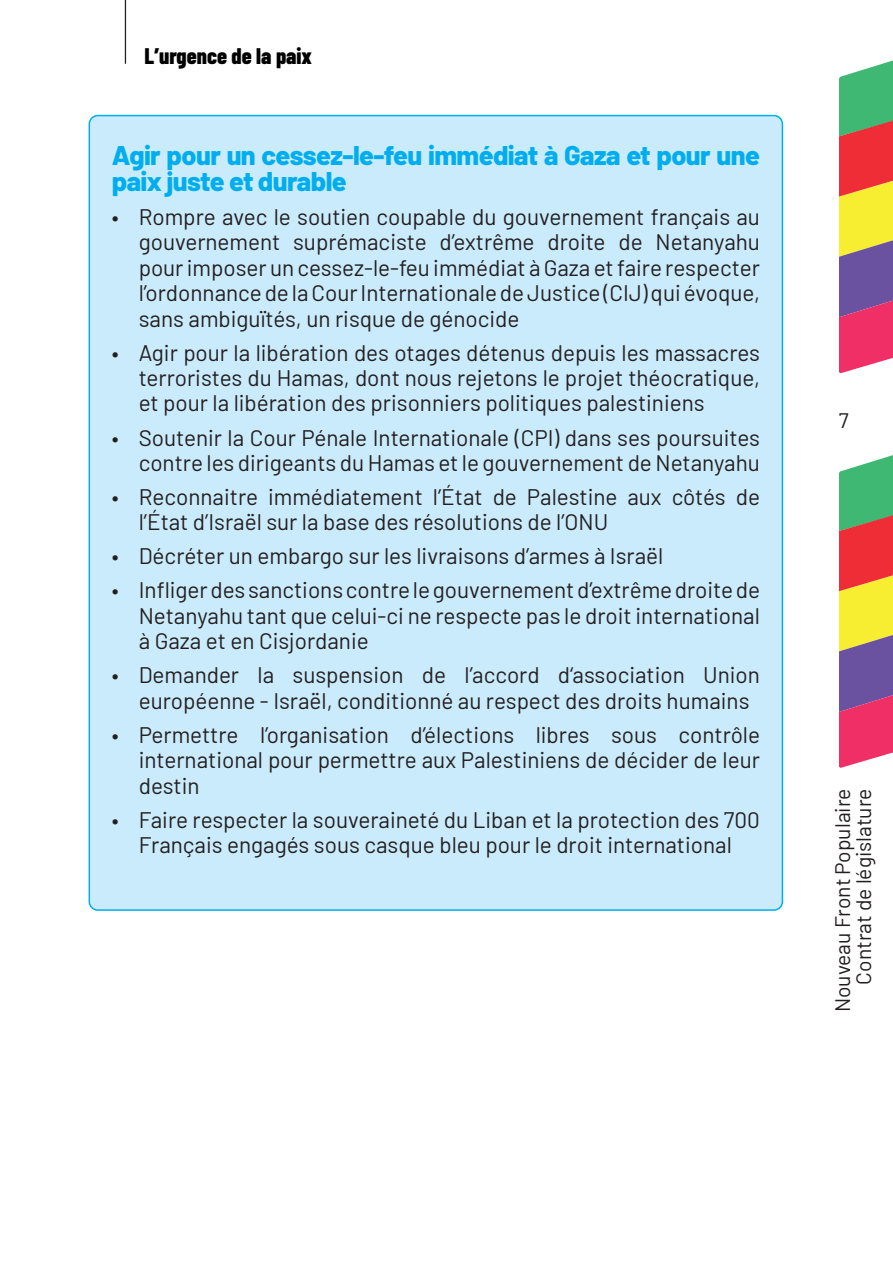
<style>
.page{position:relative;width:893px;height:1263px;background:#fff}
.page>*{position:absolute;margin:0;border:0;box-sizing:border-box;transform-origin:0 0}
.t1{font:800 27px/25.5px "Barlow";letter-spacing:-.02em;color:#00aeef}
.t2{font:22.5px/25.5px "Barlow";color:#231f20;text-align:justify}
.t3{font:800 22.5px "Barlow Condensed";color:#000001}
.t4{font:21px/21px "Barlow";color:#231f20;text-align:right}
</style>
<div class="page">
<svg style="left:839px;top:60px;width:54px;height:313px;background:#b67e68"></svg>
<svg style="left:839px;top:455px;width:54px;height:313px;background:#b67e68"></svg>
<hr style="left:125px;top:0;width:1px;height:64px;background:#231f20">
<div style="left:89px;top:116px;width:693px;height:794px;background:#caebfb;border-radius:9px"></div>
<p class="t3" style="left:145px;top:40px;width:169px">L’urgence de la paix</p>
<p class="t1" style="left:112px;top:141px;width:650px">Agir pour un cessez-le-feu immédiat à Gaza et pour une paix juste et durable</p>
<p class="t2" style="left:139px;top:202px;width:623px;text-indent:-27px">• Rompre avec le soutien coupable du gouvernement français au gouvernement suprémaciste d’extrême droite de Netanyahu pour imposer un cessez-le-feu immédiat à Gaza et faire respecter l’ordonnance de la Cour Internationale de Justice (CIJ) qui évoque, sans ambiguïtés, un risque de génocide</p>
<p class="t2" style="left:139px;top:338px;width:623px;text-indent:-27px">• Agir pour la libération des otages détenus depuis les massacres terroristes du Hamas, dont nous rejetons le projet théocratique, et pour la libération des prisonniers politiques palestiniens</p>
<p class="t2" style="left:112px;top:423px;width:650px;text-align:right">• Soutenir la Cour Pénale Internationale (CPI) dans ses poursuites contre les dirigeants du Hamas et le gouvernement de Netanyahu</p>
<p class="t2" style="left:139px;top:482px;width:623px;text-indent:-27px">• Reconnaitre immédiatement l’État de Palestine aux côtés de l’État d’Israël sur la base des résolutions de l’ONU</p>
<p class="t2" style="left:112px;top:542px;width:553px">• Décréter un embargo sur les livraisons d’armes à Israël</p>
<p class="t2" style="left:139px;top:576px;width:623px;text-indent:-27px">• Infliger des sanctions contre le gouvernement d’extrême droite de Netanyahu tant que celui-ci ne respecte pas le droit international à Gaza et en Cisjordanie</p>
<p class="t2" style="left:139px;top:661px;width:623px;text-indent:-27px">• Demander la suspension de l’accord d‘association Union européenne - Israël, conditionné au respect des droits humains</p>
<p class="t2" style="left:139px;top:720px;width:623px;text-indent:-27px">• Permettre l’organisation d’élections libres sous contrôle international pour permettre aux Palestiniens de décider de leur destin</p>
<p class="t2" style="left:112px;top:805px;width:650px;text-align:center">• Faire respecter la souveraineté du Liban et la protection des 700<br>Français engagés sous casque bleu pour le droit international</p>
<p class="t4" style="left:839px;top:408px;width:11px">7</p>
<p class="t4" style="left:831px;top:1012px;width:225px;rotate:-90deg">Nouveau Front Populaire<br>Contrat de législature</p>
</div>
